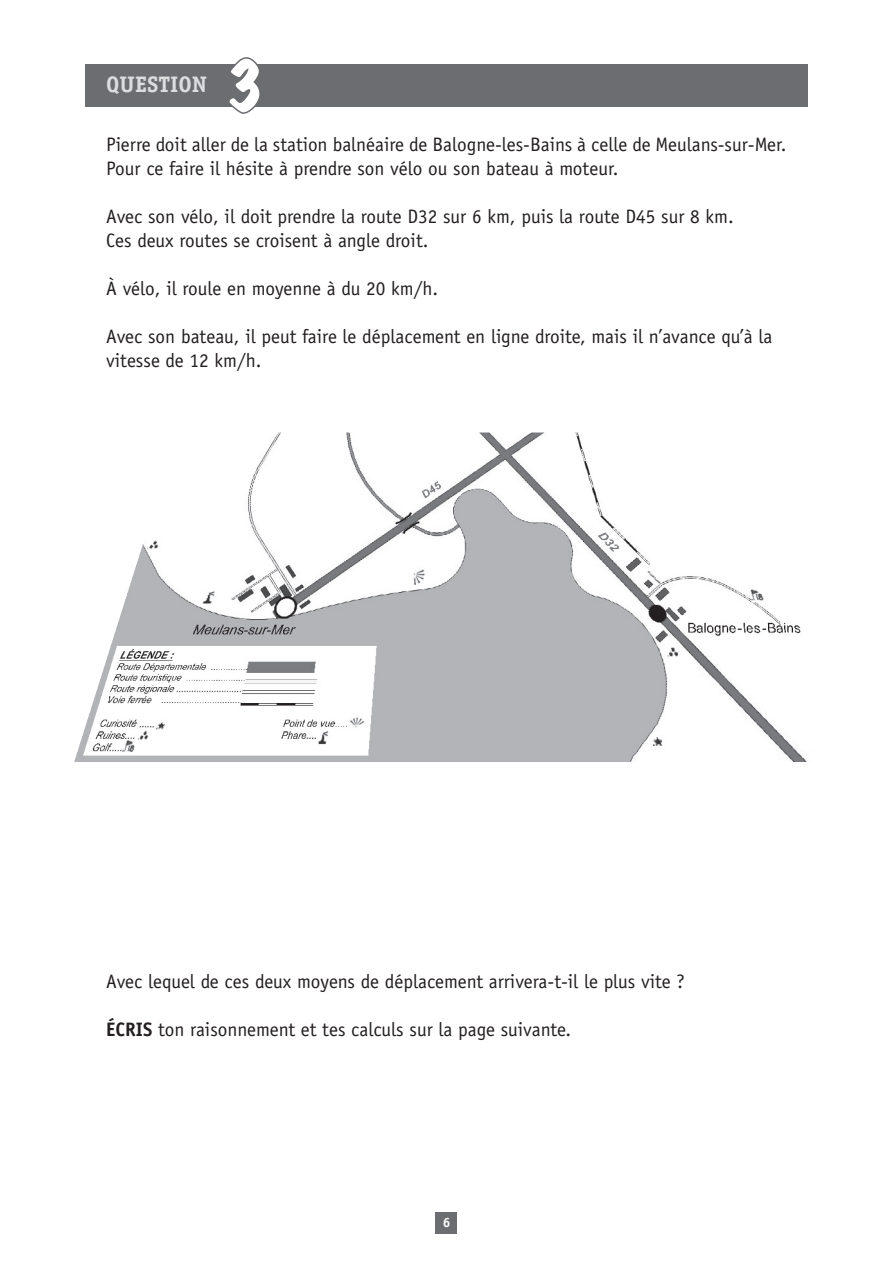
<style>
.page{position:relative;width:893px;height:1263px;background:#fff}
.page>*{position:absolute;margin:0;border:0;box-sizing:border-box;transform-origin:0 0}
.t1{font:expanded 60px "Marker Felt";color:#fff}
.t2{font:700 22.5px "Officina Serif";color:#dcdddf}
.t3{font:19.5px/24px "Officina Sans";color:#231f20}
.t4{font:700 13.5px "Officina Serif";color:#fff}
.s1{font-weight:700}
</style>
<div class="page">
<div style="left:436px;top:1212px;width:21px;height:21px;background:#6c6d70"></div>
<div style="left:85px;top:64px;width:723px;height:42px;background:#6c6d70"></div>
<svg style="left:226px;top:57px;width:36px;height:57px"></svg>
<img style="left:74px;top:432px;width:733px;height:330px">
<h1 class="t1" style="left:225px;top:39px;width:40px">3</h1>
<p class="t3" style="left:106px;top:132px;width:682px">Pierre doit aller de la station balnéaire de Balogne-les-Bains à celle de Meulans-sur-Mer.<br>Pour ce faire il hésite à prendre son vélo ou son bateau à moteur.</p>
<p class="t3" style="left:106px;top:204px;width:629px">Avec son vélo, il doit prendre la route D32 sur 6 km, puis la route D45 sur 8 km.<br>Ces deux routes se croisent à angle droit.</p>
<p class="t3" style="left:106px;top:276px;width:333px">À vélo, il roule en moyenne à du 20 km/h.</p>
<p class="t3" style="left:106px;top:324px;width:668px">Avec son bateau, il peut faire le déplacement en ligne droite, mais il n’avance qu’à la vitesse de 12 km/h.</p>
<p class="t2" style="left:106px;top:71px;width:65px">QUESTION</p>
<p class="t3" style="left:106px;top:969px;width:580px">Avec lequel de ces deux moyens de déplacement arrivera-t-il le plus vite ?</p>
<p class="t3" style="left:106px;top:1017px;width:466px"><span class="s1">ÉCRIS</span> ton raisonnement et tes calculs sur la page suivante.</p>
<p class="t4" style="left:443px;top:1214px;width:9px">6</p>
</div>
